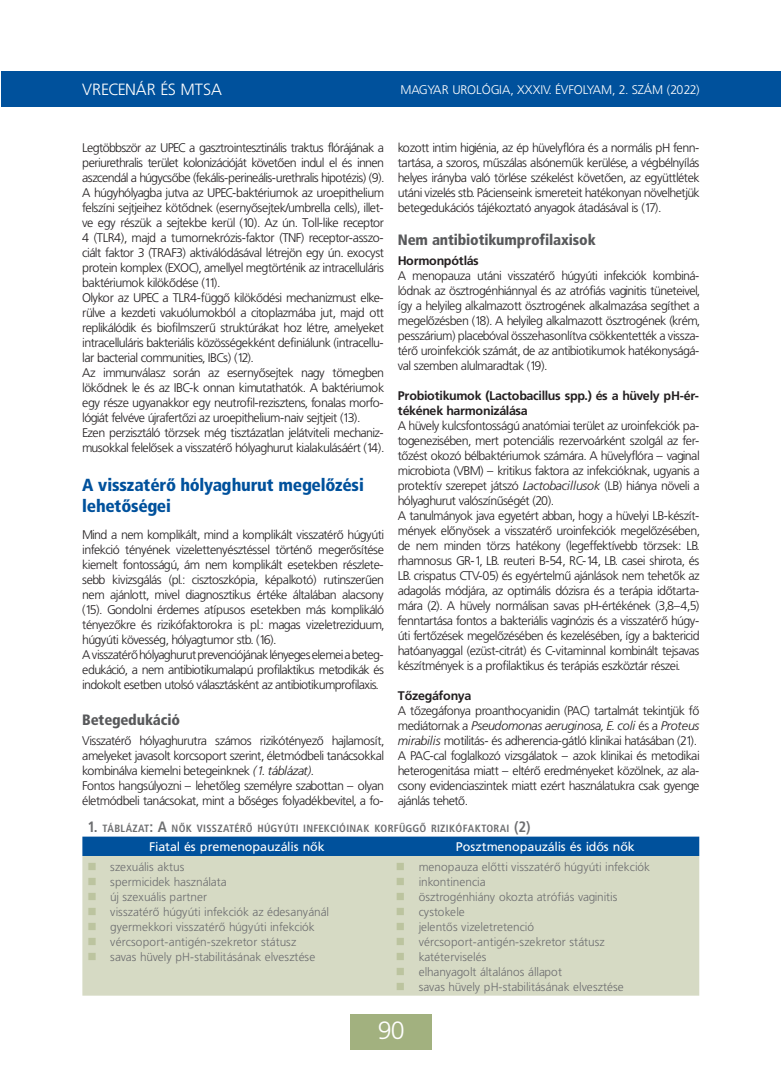
<style>
.page{position:relative;width:781px;height:1090px;background:#fff}
.page>*{position:absolute;margin:0;border:0;box-sizing:border-box;transform-origin:0 0}
.t1{font:25px "Frutiger Lt PFL";color:#fff}
.t2{font:17.5px/21px "Frutiger Blk Cn PFL";color:#00519c}
.t3{font:16.25px "Frutiger Lt PFL";letter-spacing:.04em;color:#fff}
.t4{font:15px "Frutiger Blk Cn PFL";color:#58595b}
.t5{font:12.5px/15px "Frutiger Lt PFL";color:#231f20}
.t6{font:700 12.5px/15px "Frutiger PFL";color:#231f20}
.t7{font:12.5px "Frutiger PFL";letter-spacing:.04em;color:#fff}
.t8{font:12.5px "Frutiger Lt PFL";letter-spacing:.04em;color:#fff}
.t9{font:11.88px/15px "Frutiger Lt PFL";letter-spacing:.04em;color:#6d6e70}
.t10{font:700 10.5px "Frutiger Cn PFL";letter-spacing:.055em;color:#6d6e70}
.s1{font-style:italic}
.s2{font-size:15px}
</style>
<div class="page">
<div style="left:1px;top:72px;width:779px;height:35px;background:#00519c"></div>
<div style="left:350px;top:1014px;width:81px;height:36px;background:#a2b17f"></div>
<div style="left:82px;top:836px;width:617px;height:20px;background:#00519c"></div>
<div style="left:82px;top:856px;width:617px;height:139px;background:#d6dac4"></div>
<svg style="left:88px;top:862px;width:35px;height:9px"></svg>
<svg style="left:88px;top:877px;width:22px;height:9px"></svg>
<svg style="left:88px;top:892px;width:22px;height:9px"></svg>
<svg style="left:88px;top:907px;width:22px;height:9px"></svg>
<svg style="left:88px;top:922px;width:22px;height:9px"></svg>
<svg style="left:88px;top:937px;width:22px;height:9px"></svg>
<svg style="left:88px;top:952px;width:22px;height:9px"></svg>
<svg style="left:397px;top:862px;width:34px;height:9px"></svg>
<svg style="left:397px;top:877px;width:34px;height:9px"></svg>
<svg style="left:397px;top:892px;width:34px;height:9px"></svg>
<svg style="left:397px;top:907px;width:34px;height:9px"></svg>
<svg style="left:397px;top:922px;width:34px;height:9px"></svg>
<svg style="left:397px;top:937px;width:34px;height:9px"></svg>
<svg style="left:397px;top:952px;width:34px;height:9px"></svg>
<svg style="left:397px;top:967px;width:34px;height:9px"></svg>
<svg style="left:397px;top:982px;width:34px;height:9px"></svg>
<h3 class="t3" style="left:82px;top:83px;width:141px">VRECENÁR ÉS MTSA</h3>
<p class="t8" style="left:400px;top:85px;width:300px">MAGYAR UROLÓGIA, XXXIV. ÉVFOLYAM, 2. SZÁM (2022)</p>
<p class="t5" style="left:398px;top:141px;width:303px;text-align:justify">kozott intim higiénia, az ép hüvelyflóra és a normális pH fenn&shy;tartása, a szoros, műszálas alsóneműk kerülése, a végbélnyílás helyes irányba való törlése székelést követően, az együttlétek utáni vizelés stb. Pácienseink ismereteit hatékonyan növelhetjük betegedukációs tájékoztató anyagok átadásával is (17).</p>
<p class="t4" style="left:398px;top:234px;width:199px">Nem antibiotikumprofilaxisok</p>
<p class="t6" style="left:398px;top:254px;width:82px">Hormonpótlás</p>
<p class="t5" style="left:398px;top:269px;width:303px;text-align:justify">A menopauza utáni visszatérő húgyúti infekciók kombiná&shy;lódnak az ösztrogénhiánnyal és az atrófiás vaginitis tüneteivel, így a helyileg alkalmazott ösztrogének alkalmazása segíthet a megelőzésben (18). A helyileg alkalmazott ösztrogének (krém, pesszárium) placebóval összehasonlítva csökkentették a vissza&shy;térő uroinfekciók számát, de az antibiotikumok hatékonyságá&shy;val szemben alulmaradtak (19).</p>
<p class="t6" style="left:398px;top:389px;width:303px">Probiotikumok (Lactobacillus spp.) és a hüvely pH-ér&shy;tékének harmonizálása</p>
<p class="t5" style="left:398px;top:419px;width:303px">A hüvely kulcsfontosságú anatómiai terület az uroinfekciók pa&shy;togenezisében, mert potenciális rezervoárként szolgál az fer&shy;tőzést okozó bélbaktériumok számára. A hüvelyflóra – vaginal microbiota (VBM) – kritikus faktora az infekcióknak, ugyanis a protektív szerepet játszó <span class="s1">Lactobacillusok</span> (LB) hiánya növeli a hólyaghurut valószínűségét (20).<br>A tanulmányok java egyetért abban, hogy a hüvelyi LB-készít&shy;mények előnyösek a visszatérő uroinfekciók megelőzésében, de nem minden törzs hatékony (legeffektívebb törzsek: LB. rhamnosus GR-1, LB. reuteri B-54, RC-14, LB. casei shirota, és LB. crispatus CTV-05) és egyértelmű ajánlások nem tehetők az adagolás módjára, az optimális dózisra és a terápia időtarta&shy;mára (2). A hüvely normálisan savas pH-értékének (3,8–4,5) fenntartása fontos a bakteriális vaginózis és a visszatérő húgy&shy;úti fertőzések megelőzésében és kezelésében, így a baktericid hatóanyaggal (ezüst-citrát) és C-vitaminnal kombinált tejsavas készítmények is a profilaktikus és terápiás eszköztár részei.</p>
<p class="t6" style="left:398px;top:689px;width:75px">Tőzegáfonya</p>
<p class="t5" style="left:398px;top:704px;width:303px">A tőzegáfonya proanthocyanidin (PAC) tartalmát tekintjük fő mediátornak a <span class="s1">Pseudomonas aeruginosa, E. coli</span> és a <span class="s1">Proteus mirabilis</span> motilitás- és adherencia-gátló klinikai hatásában (21).<br>A PAC-cal foglalkozó vizsgálatok – azok klinikai és metodikai heterogenitása miatt – eltérő eredményeket közölnek, az ala&shy;csony evidenciaszintek miatt ezért használatukra csak gyenge ajánlás tehető.</p>
<p class="t10" style="left:87px;top:822px;width:444px"><span class="s2">1.</span> TÁBLÁZAT<span class="s2">: A</span> NŐK VISSZATÉRŐ HÚGYÚTI INFEKCIÓINAK KORFÜGGŐ RIZIKÓFAKTORAI <span class="s2">(2)</span></p>
<p class="t7" style="left:149px;top:841px;width:176px">Fiatal és premenopauzális nők</p>
<p class="t7" style="left:456px;top:841px;width:180px">Posztmenopauzális és idős nők</p>
<p class="t9" style="left:110px;top:860px;width:220px">szexuális aktus<br>spermicidek használata<br>új szexuális partner<br>visszatérő húgyúti infekciók az édesanyánál gyermekkori visszatérő húgyúti infekciók vércsoport-antigén-szekretor státusz<br>savas hüvely pH-stabilitásának elvesztése</p>
<p class="t9" style="left:418px;top:860px;width:232px">menopauza előtti visszatérő húgyúti infekciók inkontinencia<br>ösztrogénhiány okozta atrófiás vaginitis cystokele<br>jelentős vizeletretenció vércsoport-antigén-szekretor státusz katéterviselés<br>elhanyagolt általános állapot<br>savas hüvely pH-stabilitásának elvesztése</p>
<p class="t5" style="left:82px;top:141px;width:303px">Legtöbbször az UPEC a gasztrointesztinális traktus flórájának a periurethralis terület kolonizációját követően indul el és innen aszcendál a húgycsőbe (fekális-perineális-urethralis hipotézis) (9).<br>A húgyhólyagba jutva az UPEC-baktériumok az uroepithelium felszíni sejtjeihez kötődnek (esernyősejtek/umbrella cells), illet&shy;ve egy részük a sejtekbe kerül (10). Az ún. Toll-like receptor 4 (TLR4), majd a tumornekrózis-faktor (TNF) receptor-asszo&shy;ciált faktor 3 (TRAF3) aktiválódásával létrejön egy ún. exocyst protein komplex (EXOC), amellyel megtörténik az intracelluláris baktériumok kilökődése (11).<br>Olykor az UPEC a TLR4-függő kilökődési mechanizmust elke&shy;rülve a kezdeti vakuólumokból a citoplazmába jut, majd ott replikálódik és biofilmszerű struktúrákat hoz létre, amelyeket intracelluláris bakteriális közösségekként definiálunk (intracellu&shy;lar bacterial communities, IBCs) (12).<br>Az immunválasz során az esernyősejtek nagy tömegben lökődnek le és az IBC-k onnan kimutathatók. A baktériumok egy része ugyanakkor egy neutrofil-rezisztens, fonalas morfo&shy;lógiát felvéve újrafertőzi az uroepithelium-naiv sejtjeit (13).<br>Ezen perzisztáló törzsek még tisztázatlan jelátviteli mechaniz&shy;musokkal felelősek a visszatérő hólyaghurut kialakulásáért (14).</p>
<h2 class="t2" style="left:82px;top:476px;width:283px">A visszatérő hólyaghurut megelőzési lehetőségei</h2>
<p class="t5" style="left:82px;top:528px;width:303px">Mind a nem komplikált, mind a komplikált visszatérő húgyúti infekció tényének vizelettenyésztéssel történő megerősítése kiemelt fontosságú, ám nem komplikált esetekben részlete&shy;sebb kivizsgálás (pl.: cisztoszkópia, képalkotó) rutinszerűen nem ajánlott, mivel diagnosztikus értéke általában alacsony (15). Gondolni érdemes atípusos esetekben más komplikáló tényezőkre és rizikófaktorokra is pl.: magas vizeletreziduum, húgyúti kövesség, hólyagtumor stb. (16).<br>A visszatérő hólyaghurut prevenciójának lényeges elemei a beteg - edukáció, a nem antibiotikumalapú profilaktikus metodikák és indokolt esetben utolsó választásként az antibiotikumprofilaxis.</p>
<p class="t4" style="left:82px;top:714px;width:99px">Betegedukáció</p>
<p class="t5" style="left:82px;top:734px;width:303px">Visszatérő hólyaghurutra számos rizikótényező hajlamosít, amelyeket javasolt korcsoport szerint, életmódbeli tanácsokkal kombinálva kiemelni betegeinknek <span class="s1">(1. táblázat).<br></span>Fontos hangsúlyozni – lehetőleg személyre szabottan – olyan életmódbeli tanácsokat, mint a bőséges folyadékbevitel, a fo-</p>
<h1 class="t1" style="left:377px;top:1020px;width:28px">90</h1>
</div>
